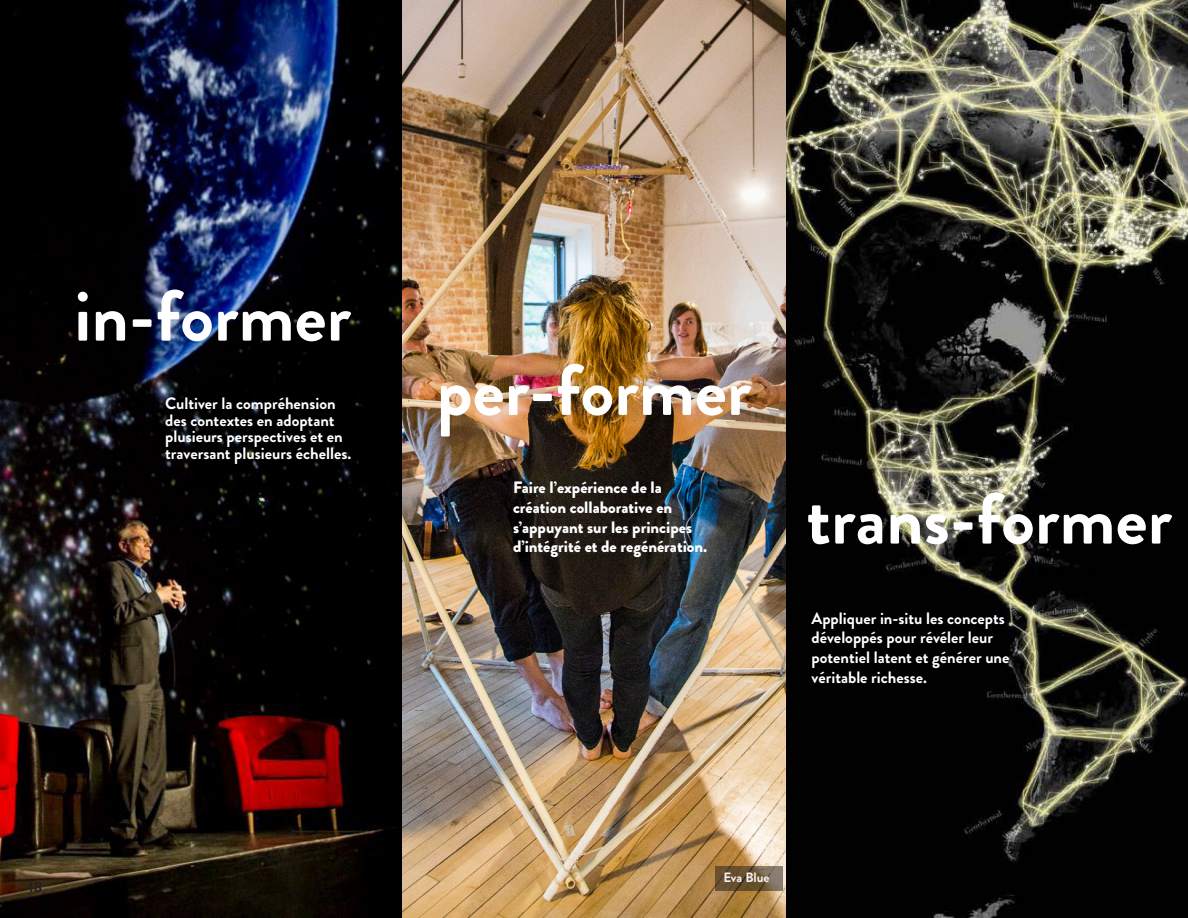
<style>
.page{position:relative;width:1188px;height:918px;background:#fff}
.page>*{position:absolute;margin:0;border:0;box-sizing:border-box;transform-origin:0 0}
.t1{font:700 72px "Brandon Grotesque";color:#fff}
.t2{font:700 16.5px/16.5px "Brandon Grotesque";color:#fff}
.t3{font:900 16.5px/19.8px "Brandon Grotesque";color:#fff}
.t4{font:700 15px "Brandon Grotesque";color:#231f20}
.t5{font:700 13.5px "Brandon Grotesque";color:#f2f2f2}
</style>
<div class="page">
<img style="left:0;top:0;width:402px;height:918px">
<img style="left:402px;top:0;width:384px;height:918px">
<svg style="left:716px;top:867px;width:67px;height:24px;background:#6e593e"></svg>
<img style="left:786px;top:0;width:402px;height:918px">
<p class="t1" style="left:74px;top:266px;width:278px">in-former</p>
<p class="t2" style="left:165px;top:396px;width:188px">Cultiver la compréhension des contextes en adoptant plusieurs perspectives et en traversant plusieurs échelles.</p>
<p class="t4" style="left:28px;top:876px;width:15px">18</p>
<p class="t1" style="left:437px;top:340px;width:316px">per-former</p>
<p class="t3" style="left:513px;top:478px;width:196px">Faire l’expérience de la création collaborative en s’appuyant sur les principes d’intégrité et de regénération.</p>
<p class="t1" style="left:806px;top:469px;width:367px">trans-former</p>
<p class="t2" style="left:812px;top:608px;width:200px;line-height:19.8px">Appliquer in-situ les concepts développés pour révéler leur potentiel latent et générer une véritable richesse.</p>
<p class="t5" style="left:723px;top:868px;width:48px">Eva Blue</p>
</div>
